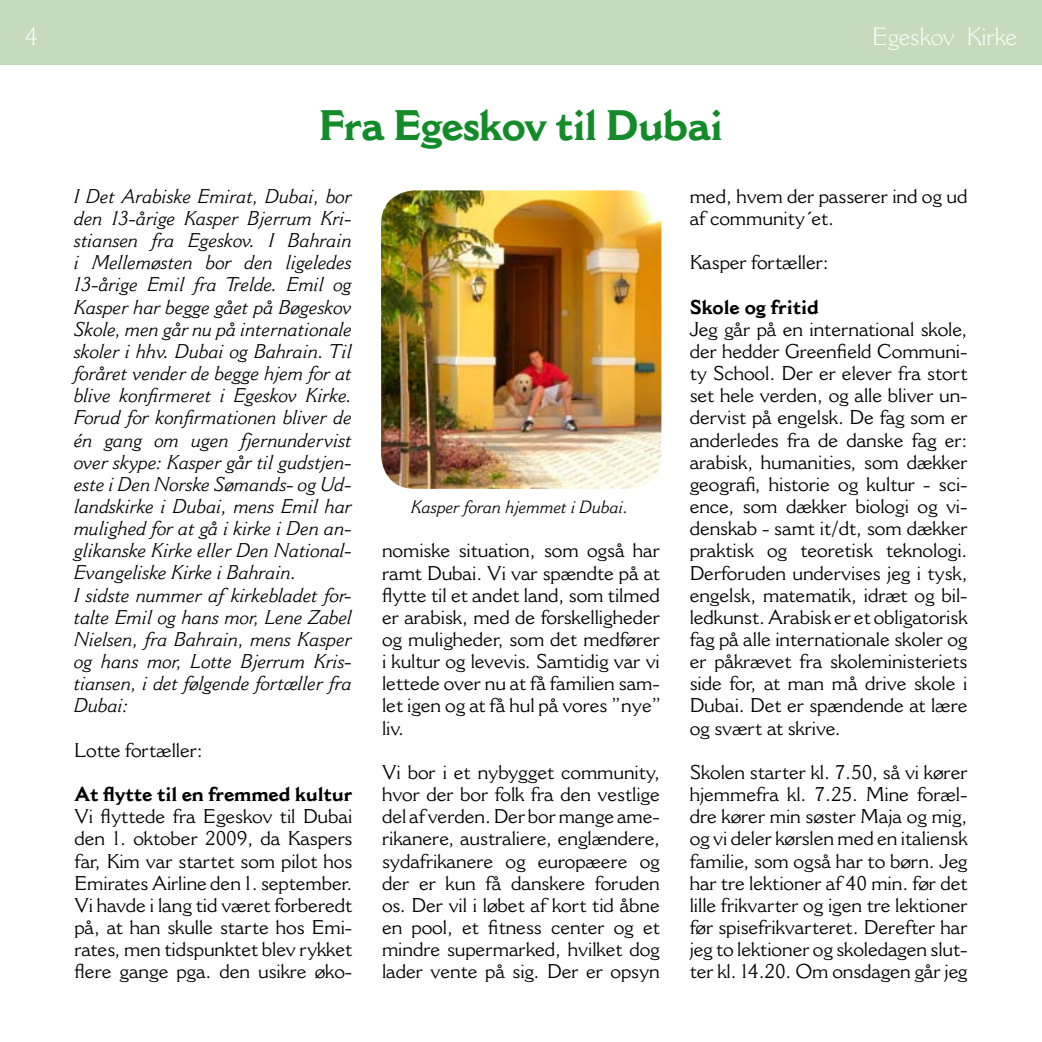
<style>
.page{position:relative;width:1042px;height:1042px;background:#fff}
.page>*{position:absolute;margin:0;border:0;box-sizing:border-box;transform-origin:0 0}
.t1{font:700 42px "Cantoria MT Std";letter-spacing:-.025em;color:#148b29}
.t2{font:300 24.5px "Cantoria MT Std";color:#fff}
.t3{font:19.6px/22.2px "Cantoria MT Std";letter-spacing:-.005em;color:#000;text-align:justify}
.t4{font:italic 19.6px/22.2px "Cantoria MT Std";letter-spacing:-.005em;color:#000}
.t5{font:700 19.6px "Cantoria MT Std";letter-spacing:-.01em;color:#000}
.t6{font:italic 17.5px "Cantoria MT Std";letter-spacing:-.005em;color:#000}
</style>
<div class="page">
<div style="left:0;top:0;width:1042px;height:64px;background:#c6dbbb"></div>
<img style="left:381px;top:190px;width:280px;height:299px">
<p class="t2" style="left:25px;top:22px;width:14px">4</p>
<p class="t2" style="left:872px;top:22px;width:146px">Egeskov Kirke</p>
<h1 class="t1" style="left:319px;top:100px;width:406px">Fra Egeskov til Dubai</h1>
<p class="t3" style="left:690px;top:185px;width:279px">med, hvem der passerer ind og ud af community´et.</p>
<p class="t3" style="left:690px;top:251px;width:141px">Kasper fortæller:</p>
<p class="t5" style="left:690px;top:295px;width:131px">Skole og fritid</p>
<p class="t3" style="left:690px;top:318px;width:279px">Jeg går på en international skole, der hedder Greenfield Communi&shy;ty School. Der er elever fra stort set hele verden, og alle bliver un&shy;dervist på engelsk. De fag som er anderledes fra de danske fag er: arabisk, humanities, som dækker geografi, historie og kultur - sci&shy;ence, som dækker biologi og vi&shy;denskab - samt it/dt, som dækker praktisk og teoretisk teknologi.<br>Derforuden undervises jeg i tysk, engelsk, matematik, idræt og bil&shy;ledkunst. Arabisk er et obligatorisk fag på alle internationale skoler og er påkrævet fra skoleministeriets side for, at man må drive skole i Dubai. Det er spændende at lære og svært at skrive.</p>
<p class="t3" style="left:690px;top:761px;width:279px">Skolen starter kl. 7.50, så vi kører hjemmefra kl. 7.25. Mine foræl&shy;dre kører min søster Maja og mig, og vi deler kørslen med en italiensk familie, som også har to børn. Jeg har tre lektioner af 40 min. før det lille frikvarter og igen tre lektioner før spisefrikvarteret. Derefter har jeg to lektioner og skoledagen slut&shy;ter kl. 14.20. Om onsdagen går jeg</p>
<p class="t4" style="left:74px;top:185px;width:279px">I Det Arabiske Emirat, Dubai, bor den 13-årige Kasper Bjerrum Kri&shy;stiansen fra Egeskov. I Bahrain i Mellemøsten bor den ligeledes<br>13-årige Emil fra Trelde. Emil og<br>Kasper har begge gået på Bøgeskov<br>Skole, men går nu på internationale skoler i hhv. Dubai og Bahrain. Til foråret vender de begge hjem for at blive konfirmeret i Egeskov Kirke.<br>Forud for konfirmationen bliver de én gang om ugen fjernundervist over skype: Kasper går til gudstjen&shy;este i Den Norske Sømands- og Ud&shy;landskirke i Dubai, mens Emil har mulighed for at gå i kirke i Den an&shy;glikanske Kirke eller Den National-<br>Evangeliske Kirke i Bahrain.<br>I sidste nummer af kirkebladet for&shy;talte Emil og hans mor, Lene Zabel<br>Nielsen, fra Bahrain, mens Kasper og hans mor, Lotte Bjerrum Kris&shy;tiansen, i det følgende fortæller fra<br>Dubai:</p>
<p class="t3" style="left:74px;top:739px;width:130px">Lotte fortæller:</p>
<p class="t5" style="left:74px;top:782px;width:279px">At flytte til en fremmed kultur</p>
<p class="t3" style="left:74px;top:805px;width:279px">Vi flyttede fra Egeskov til Dubai den 1. oktober 2009, da Kaspers far, Kim var startet som pilot hos Emirates Airline den 1. september.<br>Vi havde i lang tid været forberedt på, at han skulle starte hos Emi&shy;rates, men tidspunktet blev rykket flere gange pga. den usikre øko-</p>
<p class="t6" style="left:411px;top:496px;width:219px">Kasper foran hjemmet i Dubai.</p>
<p class="t3" style="left:382px;top:539px;width:281px">nomiske situation, som også har ramt Dubai. Vi var spændte på at flytte til et andet land, som tilmed er arabisk, med de forskelligheder og muligheder, som det medfører i kultur og levevis. Samtidig var vi lettede over nu at få familien sam&shy;let igen og at få hul på vores ”nye” liv.</p>
<p class="t3" style="left:382px;top:761px;width:279px">Vi bor i et nybygget community, hvor der bor folk fra den vestlige del af verden. Der bor mange ame&shy;rikanere, australiere, englændere, sydafrikanere og europæere og der er kun få danskere foruden os. Der vil i løbet af kort tid åbne en pool, et fitness center og et mindre supermarked, hvilket dog lader vente på sig. Der er opsyn</p>
</div>
